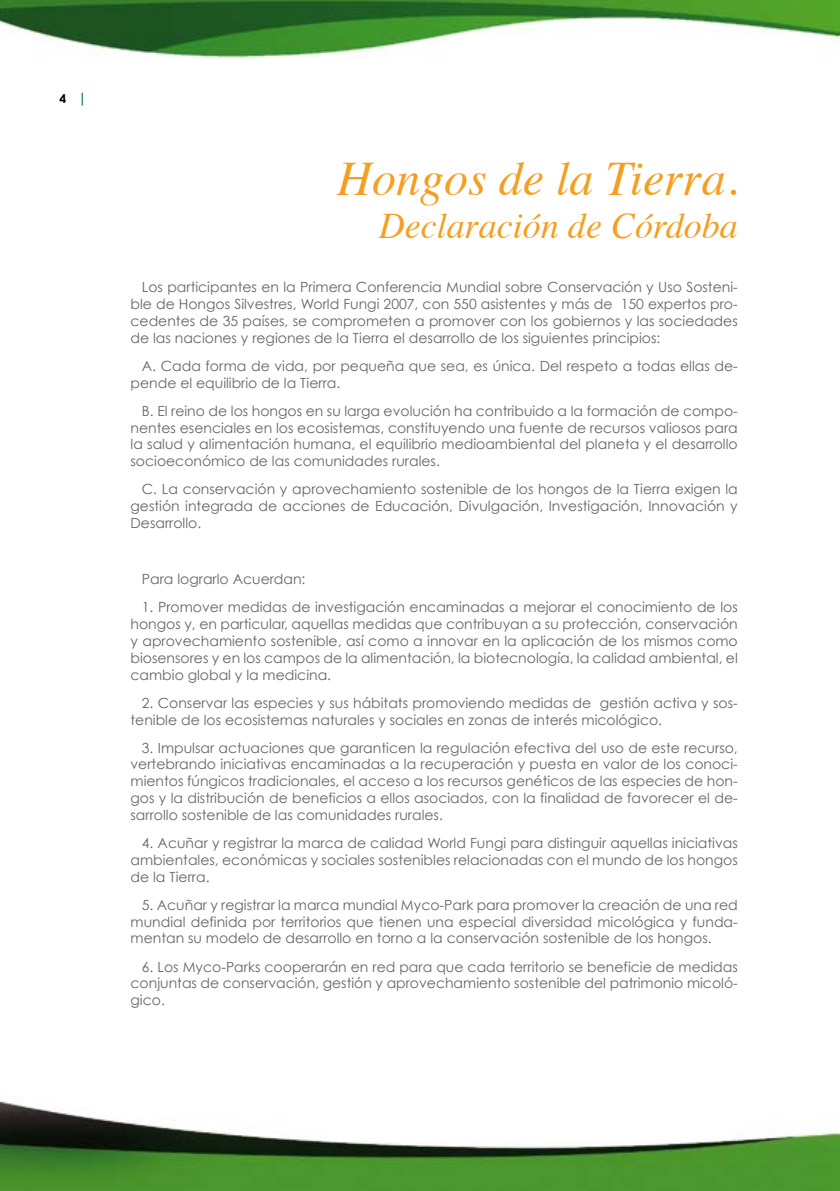
<style>
.page{position:relative;width:840px;height:1191px;background:#fff}
.page>*{position:absolute;margin:0;border:0;box-sizing:border-box;transform-origin:0 0}
.t1{font:italic 48px "Times";color:#f49f22}
.t2{font:italic 36px "Times";color:#f49f22}
.t3{font:14px/16.8px "Century Gothic";color:#646567;text-align:justify}
.t4{font:700 12px "Century Gothic";color:#000}
.s1{font-size:14px;color:#007336}
</style>
<div class="page">
<img style="left:0;top:0;width:839px;height:1191px">
<p class="t4" style="left:60px;top:91px;width:28px">4 <span class="s1">|</span></p>
<h1 class="t1" style="left:337px;top:137px;width:402px">Hongos de la Tierra.</h1>
<h2 class="t2" style="left:378px;top:195px;width:360px">Declaración de Córdoba</h2>
<p class="t3" style="left:130px;top:278px;width:608px;text-indent:11px">Los participantes en la Primera Conferencia Mundial sobre Conservación y Uso Sosteni&shy;ble de Hongos Silvestres, World Fungi 2007, con 550 asistentes y más de 150 expertos pro&shy;cedentes de 35 países, se comprometen a promover con los gobiernos y las sociedades de las naciones y regiones de la Tierra el desarrollo de los siguientes principios:</p>
<p class="t3" style="left:130px;top:357px;width:608px;text-indent:11px">A. Cada forma de vida, por pequeña que sea, es única. Del respeto a todas ellas de&shy;pende el equilibrio de la Tierra.</p>
<p class="t3" style="left:130px;top:402px;width:608px;text-indent:11px">B. El reino de los hongos en su larga evolución ha contribuido a la formación de compo&shy;nentes esenciales en los ecosistemas, constituyendo una fuente de recursos valiosos para la salud y alimentación humana, el equilibrio medioambiental del planeta y el desarrollo socioeconómico de las comunidades rurales.</p>
<p class="t3" style="left:130px;top:480px;width:608px;text-indent:11px">C. La conservación y aprovechamiento sostenible de los hongos de la Tierra exigen la gestión integrada de acciones de Educación, Divulgación, Investigación, Innovación y Desarrollo.</p>
<p class="t3" style="left:142px;top:570px;width:165px">Para lograrlo Acuerdan:</p>
<p class="t3" style="left:130px;top:598px;width:608px;text-indent:11px">1. Promover medidas de investigación encaminadas a mejorar el conocimiento de los hongos y, en particular, aquellas medidas que contribuyan a su protección, conservación y aprovechamiento sostenible, así como a innovar en la aplicación de los mismos como biosensores y en los campos de la alimentación, la biotecnología, la calidad ambiental, el cambio global y la medicina.</p>
<p class="t3" style="left:130px;top:694px;width:608px;text-indent:11px">2. Conservar las especies y sus hábitats promoviendo medidas de gestión activa y sos&shy;tenible de los ecosistemas naturales y sociales en zonas de interés micológico.</p>
<p class="t3" style="left:130px;top:739px;width:608px;text-indent:11px">3. Impulsar actuaciones que garanticen la regulación efectiva del uso de este recurso, vertebrando iniciativas encaminadas a la recuperación y puesta en valor de los conoci&shy;mientos fúngicos tradicionales, el acceso a los recursos genéticos de las especies de hon&shy;gos y la distribución de beneficios a ellos asociados, con la finalidad de favorecer el de&shy;sarrollo sostenible de las comunidades rurales.</p>
<p class="t3" style="left:130px;top:834px;width:608px;text-indent:11px">4. Acuñar y registrar la marca de calidad World Fungi para distinguir aquellas iniciativas ambientales, económicas y sociales sostenibles relacionadas con el mundo de los hongos de la Tierra.</p>
<p class="t3" style="left:130px;top:896px;width:608px;text-indent:11px">5. Acuñar y registrar la marca mundial Myco-Park para promover la creación de una red mundial definida por territorios que tienen una especial diversidad micológica y funda&shy;mentan su modelo de desarrollo en torno a la conservación sostenible de los hongos.</p>
<p class="t3" style="left:130px;top:958px;width:608px;text-indent:11px">6. Los Myco-Parks cooperarán en red para que cada territorio se beneficie de medidas conjuntas de conservación, gestión y aprovechamiento sostenible del patrimonio micoló&shy;gico.</p>
</div>
